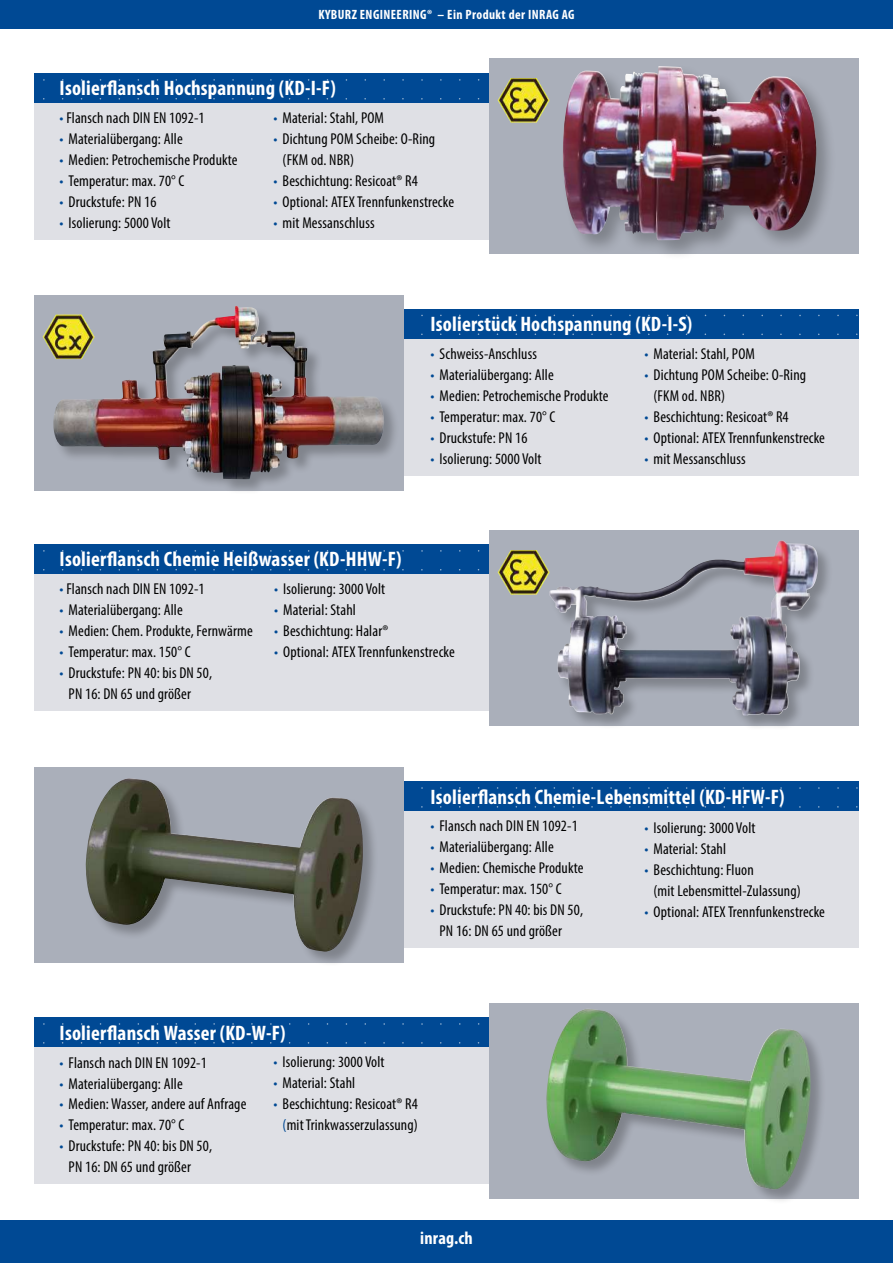
<style>
.page{position:relative;width:893px;height:1263px;background:#fff}
.page>*{position:absolute;margin:0;border:0;box-sizing:border-box;transform-origin:0 0}
.t1{font:700 condensed 21px "Myriad Pro";letter-spacing:.01em;color:#fff}
.t2{font:700 condensed 18px "Myriad Pro";letter-spacing:.01em;color:#fff}
.t3{font:condensed 15.75px/21px "Myriad Pro";letter-spacing:.01em;color:#000}
.t4{font:700 condensed 13.5px "Myriad Pro";letter-spacing:.03em;color:#fff}
.s1{color:#004994}
</style>
<div class="page">
<div style="left:0;top:0;width:893px;height:28px;background:#004994"></div>
<div style="left:0;top:1220px;width:893px;height:43px;background:#004994"></div>
<div style="left:34px;top:339px;width:825px;height:136px;background:#dfe0e5"></div>
<div style="left:34px;top:309px;width:825px;height:30px;background:#004994"></div>
<div style="left:34px;top:295px;width:370px;height:196px;background:#aaafba"></div>
<img style="left:43px;top:319px;width:10px;height:35px">
<div style="left:53px;top:306px;width:347px;height:189px;background:#000;opacity:.25"></div>
<img style="left:53px;top:306px;width:182px;height:154px">
<div style="left:34px;top:575px;width:463px;height:136px;background:#dfe0e5"></div>
<div style="left:34px;top:544px;width:825px;height:30px;background:#004994"></div>
<div style="left:489px;top:530px;width:370px;height:196px;background:#aaafba"></div>
<img style="left:498px;top:550px;width:50px;height:45px">
<div style="left:548px;top:540px;width:285px;height:191px;background:#000;opacity:.25"></div>
<img style="left:549px;top:541px;width:231px;height:171px">
<div style="left:34px;top:1048px;width:463px;height:136px;background:#dfe0e5"></div>
<div style="left:34px;top:1017px;width:825px;height:30px;background:#004994"></div>
<div style="left:489px;top:1003px;width:370px;height:196px;background:#aaafba"></div>
<div style="left:546px;top:1008px;width:280px;height:197px;background:#000;opacity:.25"></div>
<img style="left:546px;top:1009px;width:265px;height:180px">
<div style="left:34px;top:812px;width:825px;height:136px;background:#dfe0e5"></div>
<div style="left:34px;top:781px;width:825px;height:30px;background:#004994"></div>
<div style="left:34px;top:767px;width:370px;height:196px;background:#aaafba"></div>
<div style="left:85px;top:778px;width:293px;height:189px;background:#000;opacity:.25"></div>
<img style="left:85px;top:778px;width:278px;height:174px">
<div style="left:34px;top:104px;width:463px;height:136px;background:#dfe0e5"></div>
<div style="left:34px;top:73px;width:825px;height:30px;background:#004994"></div>
<div style="left:489px;top:58px;width:370px;height:196px;background:#aaafba"></div>
<img style="left:498px;top:78px;width:52px;height:45px">
<div style="left:560px;top:63px;width:276px;height:197px;background:#000;opacity:.25"></div>
<img style="left:563px;top:66px;width:95px;height:168px">
<p class="t4" style="left:318px;top:6px;width:258px">KYBURZ ENGINEERING® – Ein Produkt der INRAG AG</p>
<h1 class="t1" style="left:60px;top:75px;width:278px">Isolierflansch Hochspannung (KD-I-F)</h1>
<p class="t3" style="left:60px;top:108px;width:147px"><span class="s1">•</span> Flansch nach DIN EN 1092-1</p>
<p class="t3" style="left:60px;top:129px;width:125px"><span class="s1">•</span> Materialübergang: Alle</p>
<p class="t3" style="left:60px;top:150px;width:180px"><span class="s1">•</span> Medien: Petrochemische Produkte</p>
<p class="t3" style="left:60px;top:171px;width:126px"><span class="s1">•</span> Temperatur: max. 70° C</p>
<p class="t3" style="left:60px;top:192px;width:98px"><span class="s1">•</span> Druckstufe: PN 16</p>
<p class="t3" style="left:60px;top:213px;width:113px"><span class="s1">•</span> Isolierung: 5000 Volt</p>
<p class="t3" style="left:274px;top:108px;width:112px"><span class="s1">•</span> Material: Stahl, POM</p>
<p class="t3" style="left:283px;top:129px;width:154px;text-indent:-9px"><span class="s1">•</span> Dichtung POM Scheibe: O-Ring (FKM od. NBR)</p>
<p class="t3" style="left:274px;top:171px;width:146px"><span class="s1">•</span> Beschichtung: Resicoat® R4</p>
<p class="t3" style="left:274px;top:192px;width:182px"><span class="s1">•</span> Optional: ATEX Trennfunkenstrecke</p>
<p class="t3" style="left:274px;top:213px;width:103px"><span class="s1">•</span> mit Messanschluss</p>
<h1 class="t1" style="left:431px;top:311px;width:263px">Isolierstück Hochspannung (KD-I-S)</h1>
<p class="t3" style="left:431px;top:343px;width:108px"><span class="s1">•</span> Schweiss-Anschluss</p>
<p class="t3" style="left:431px;top:364px;width:125px"><span class="s1">•</span> Materialübergang: Alle</p>
<p class="t3" style="left:431px;top:385px;width:180px"><span class="s1">•</span> Medien: Petrochemische Produkte</p>
<p class="t3" style="left:431px;top:406px;width:126px"><span class="s1">•</span> Temperatur: max. 70° C</p>
<p class="t3" style="left:431px;top:427px;width:98px"><span class="s1">•</span> Druckstufe: PN 16</p>
<p class="t3" style="left:431px;top:448px;width:113px"><span class="s1">•</span> Isolierung: 5000 Volt</p>
<p class="t3" style="left:644px;top:343px;width:112px"><span class="s1">•</span> Material: Stahl, POM</p>
<p class="t3" style="left:653px;top:364px;width:154px;text-indent:-9px"><span class="s1">•</span> Dichtung POM Scheibe: O-Ring (FKM od. NBR)</p>
<p class="t3" style="left:644px;top:406px;width:146px"><span class="s1">•</span> Beschichtung: Resicoat® R4</p>
<p class="t3" style="left:644px;top:427px;width:182px"><span class="s1">•</span> Optional: ATEX Trennfunkenstrecke</p>
<p class="t3" style="left:644px;top:448px;width:103px"><span class="s1">•</span> mit Messanschluss</p>
<h1 class="t1" style="left:60px;top:546px;width:343px">Isolierflansch Chemie Heißwasser (KD-HHW-F)</h1>
<p class="t3" style="left:60px;top:578px;width:147px"><span class="s1">•</span> Flansch nach DIN EN 1092-1</p>
<p class="t3" style="left:60px;top:599px;width:125px"><span class="s1">•</span> Materialübergang: Alle</p>
<p class="t3" style="left:60px;top:620px;width:195px"><span class="s1">•</span> Medien: Chem. Produkte, Fernwärme</p>
<p class="t3" style="left:60px;top:641px;width:133px"><span class="s1">•</span> Temperatur: max. 150° C</p>
<p class="t3" style="left:69px;top:662px;width:145px;text-indent:-9px"><span class="s1">•</span> Druckstufe: PN 40: bis DN 50,<br>PN 16: DN 65 und größer</p>
<p class="t3" style="left:274px;top:578px;width:113px"><span class="s1">•</span> Isolierung: 3000 Volt</p>
<p class="t3" style="left:274px;top:599px;width:83px"><span class="s1">•</span> Material: Stahl</p>
<p class="t3" style="left:274px;top:620px;width:116px"><span class="s1">•</span> Beschichtung: Halar®</p>
<p class="t3" style="left:274px;top:641px;width:182px"><span class="s1">•</span> Optional: ATEX Trennfunkenstrecke</p>
<h1 class="t1" style="left:431px;top:783px;width:356px">Isolierflansch Chemie-Lebensmittel (KD-HFW-F)</h1>
<p class="t3" style="left:431px;top:815px;width:149px"><span class="s1">•</span> Flansch nach DIN EN 1092-1</p>
<p class="t3" style="left:431px;top:836px;width:125px"><span class="s1">•</span> Materialübergang: Alle</p>
<p class="t3" style="left:431px;top:857px;width:154px"><span class="s1">•</span> Medien: Chemische Produkte</p>
<p class="t3" style="left:431px;top:878px;width:133px"><span class="s1">•</span> Temperatur: max. 150° C</p>
<p class="t3" style="left:440px;top:899px;width:145px;text-indent:-9px"><span class="s1">•</span> Druckstufe: PN 40: bis DN 50,<br>PN 16: DN 65 und größer</p>
<p class="t3" style="left:644px;top:817px;width:113px"><span class="s1">•</span> Isolierung: 3000 Volt</p>
<p class="t3" style="left:644px;top:838px;width:83px"><span class="s1">•</span> Material: Stahl</p>
<p class="t3" style="left:653px;top:859px;width:149px;text-indent:-9px"><span class="s1">•</span> Beschichtung: Fluon<br>(mit Lebensmittel-Zulassung)</p>
<p class="t3" style="left:644px;top:901px;width:182px"><span class="s1">•</span> Optional: ATEX Trennfunkenstrecke</p>
<h1 class="t1" style="left:60px;top:1019px;width:227px">Isolierflansch Wasser (KD-W-F)</h1>
<p class="t3" style="left:60px;top:1051px;width:149px"><span class="s1">•</span> Flansch nach DIN EN 1092-1</p>
<p class="t3" style="left:60px;top:1072px;width:125px"><span class="s1">•</span> Materialübergang: Alle</p>
<p class="t3" style="left:60px;top:1093px;width:188px"><span class="s1">•</span> Medien: Wasser, andere auf Anfrage</p>
<p class="t3" style="left:60px;top:1114px;width:126px"><span class="s1">•</span> Temperatur: max. 70° C</p>
<p class="t3" style="left:69px;top:1135px;width:145px;text-indent:-9px"><span class="s1">•</span> Druckstufe: PN 40: bis DN 50,<br>PN 16: DN 65 und größer</p>
<p class="t3" style="left:274px;top:1051px;width:113px"><span class="s1">•</span> Isolierung: 3000 Volt</p>
<p class="t3" style="left:274px;top:1072px;width:83px"><span class="s1">•</span> Material: Stahl</p>
<p class="t3" style="left:274px;top:1093px;width:146px;text-align:center"><span class="s1">•</span> Beschichtung: Resicoat® R4 <span class="s1">(</span>mit Trinkwasserzulassung)</p>
<p class="t2" style="left:420px;top:1227px;width:54px">inrag.ch</p>
</div>
